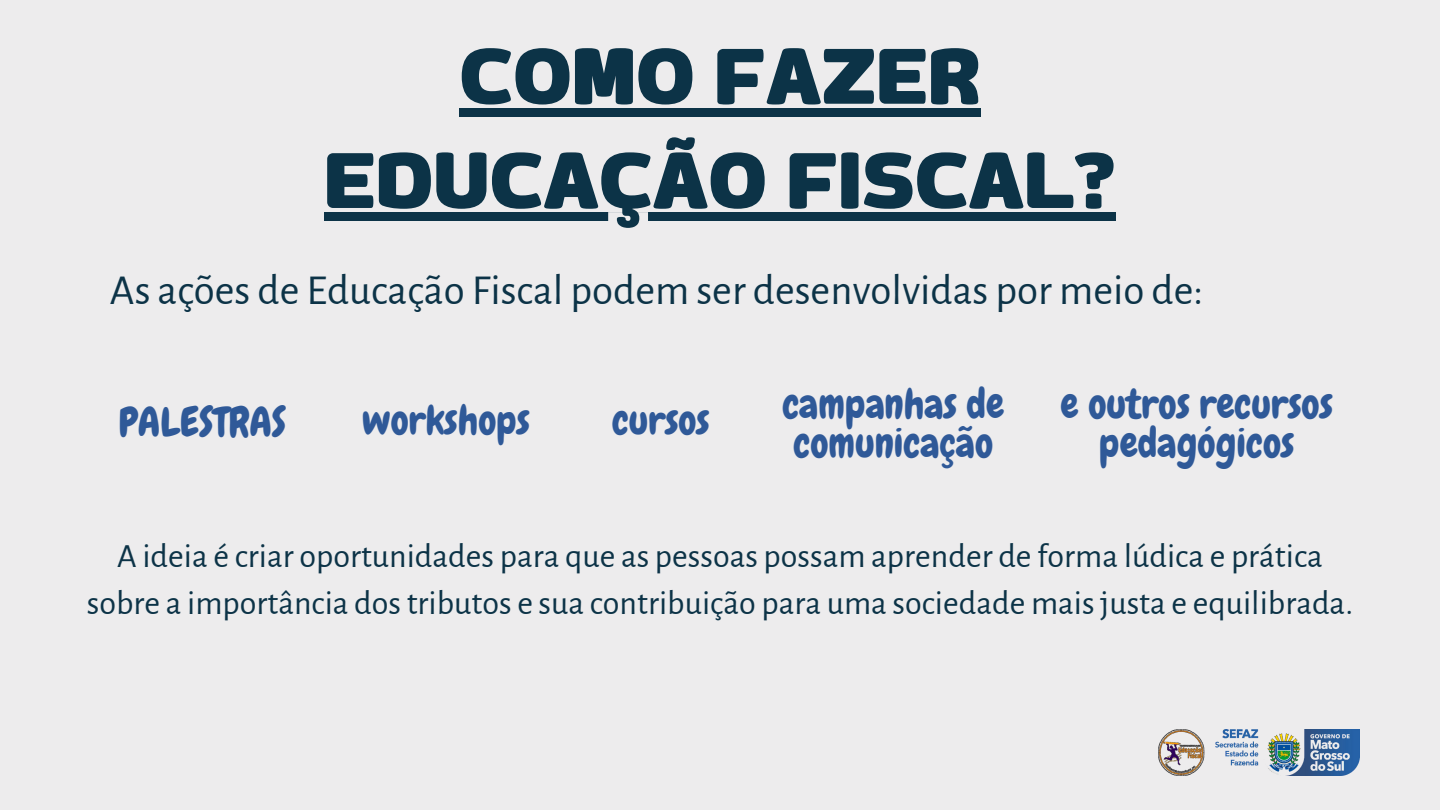
<style>
.page{position:relative;width:1440px;height:810px;background:#edeced}
.page>*{position:absolute;margin:0;border:0;box-sizing:border-box;transform-origin:0 0}
.t1{font:87px/104.2px "Dumondi Bl";color:#0c3347;text-align:center}
.t2{font:42.8px "Alegreya Sans";color:#0c3347}
.t3{font:40.5px/39.8px "Chewy";color:#2f5998}
.t4{font:40.2px "Chewy";color:#2f5998}
.t5{font:34px/47.2px "Alegreya Sans";color:#0c3347;text-align:center}
</style>
<div class="page">
<img style="left:1158px;top:729px;width:201px;height:47px">
<div style="left:459px;top:108px;width:522px;height:8px;background:#0c3347"></div>
<div style="left:324px;top:212px;width:792px;height:9px;background:#0c3347"></div>
<p class="t1" style="left:324px;top:22px;width:793px">COMO FAZER<br>EDUCAÇÃO FISCAL?</p>
<p class="t2" style="left:110px;top:270px;width:1095px">As ações de Educação Fiscal podem ser desenvolvidas por meio de:</p>
<p class="t3" style="left:119px;top:402px;width:169px">PALESTRAS</p>
<p class="t4" style="left:362px;top:395px;width:170px">workshops</p>
<p class="t4" style="left:612px;top:395px;width:99px">cursos</p>
<p class="t3" style="left:782px;top:384px;width:223px">campanhas de comunicação</p>
<p class="t3" style="left:1061px;top:384px;width:274px;text-align:center">e outros recursos pedagógicos</p>
<p class="t5" style="left:87px;top:533px;width:1268px">A ideia é criar oportunidades para que as pessoas possam aprender de forma lúdica e prática sobre a importância dos tributos e sua contribuição para uma sociedade mais justa e equilibrada.</p>
</div>
